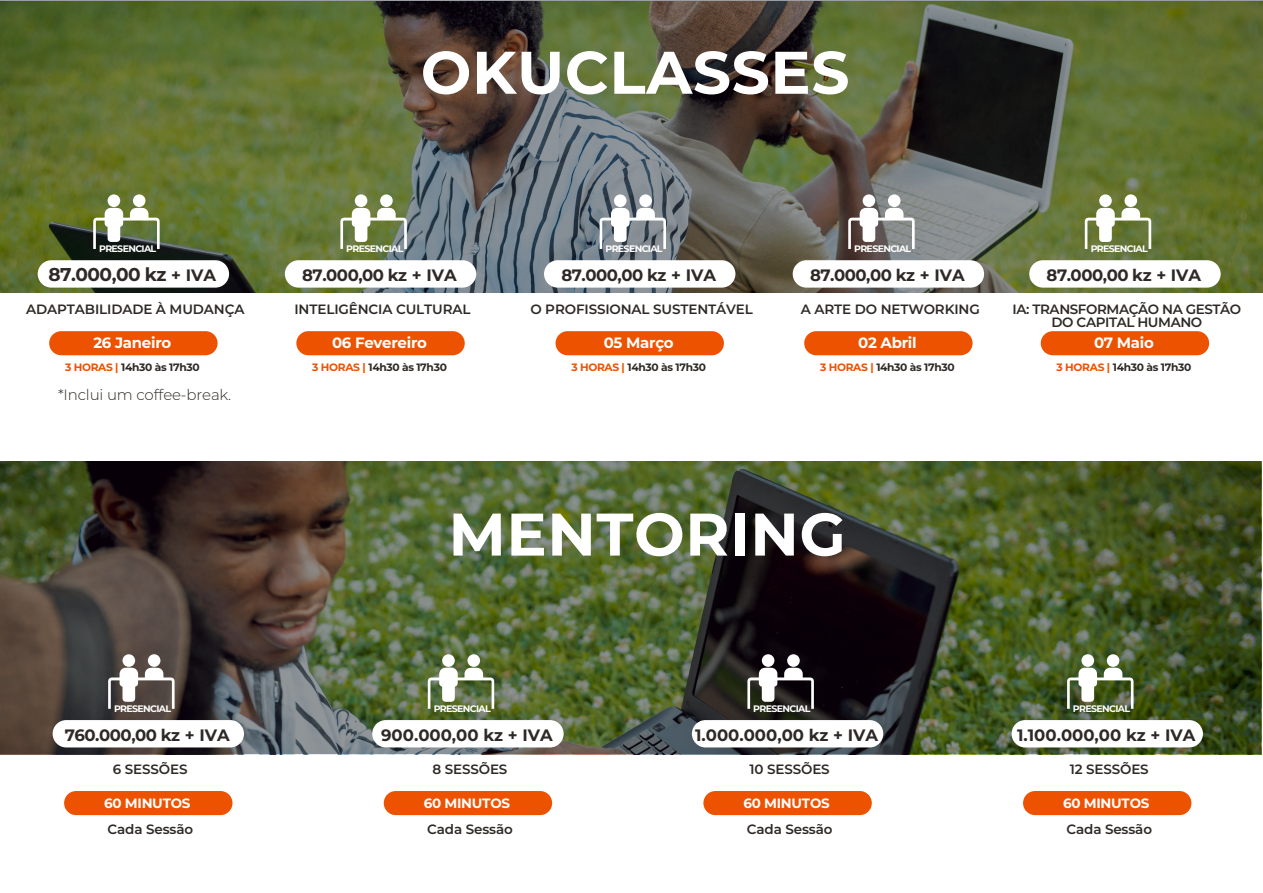
<style>
.page{position:relative;width:1263px;height:893px;background:#fff}
.page>*{position:absolute;margin:0;border:0;box-sizing:border-box;transform-origin:0 0}
.t1{font:700 60px "Montserrat";letter-spacing:.01em;color:#fff}
.t2{font:700 18.6px "Montserrat";letter-spacing:-.03em;color:#2e2926}
.t3{font:700 16.5px "Montserrat";letter-spacing:-.03em;color:#2e2926}
.t4{font:700 16.5px "Montserrat";color:#2e2926}
.t5{font:700 15px "Montserrat";letter-spacing:-.02em;color:#fff}
.t6{font:300 15px "Montserrat";letter-spacing:-.01em;color:#2e2926}
.t7{font:600 13.5px "Montserrat";letter-spacing:-.01em;color:#2e2926}
.t8{font:600 13.5px/13.5px "Montserrat";letter-spacing:-.03em;color:#2e2926;text-align:center}
.t9{font:700 13.5px "Montserrat";letter-spacing:-.02em;color:#fff}
.t10{font:700 10.65px "Montserrat";letter-spacing:-.03em;color:#2e2926}
.t11{font:700 9.45px "Montserrat";letter-spacing:-.07em;color:#fff}
.s1{font-size:16.5px}
.s2{color:#ed5200}
</style>
<div class="page">
<svg style="left:0;top:0;width:1263px;height:293px;background:#5b6340"></svg>
<div style="left:38px;top:260px;width:191px;height:28px;background:#fff;border-radius:14px"></div>
<div style="left:49px;top:331px;width:169px;height:24px;background:#ed5200;border-radius:12px"></div>
<div style="left:133px;top:194px;width:13px;height:13px;background:#fff;border-radius:50%"></div>
<div style="left:108px;top:194px;width:12px;height:13px;background:#fff;border-radius:50%"></div>
<svg style="left:93px;top:208px;width:67px;height:41px"></svg>
<div style="left:285px;top:260px;width:191px;height:28px;background:#fff;border-radius:14px"></div>
<div style="left:296px;top:331px;width:169px;height:24px;background:#ed5200;border-radius:12px"></div>
<div style="left:380px;top:194px;width:13px;height:13px;background:#fff;border-radius:50%"></div>
<div style="left:355px;top:194px;width:12px;height:13px;background:#fff;border-radius:50%"></div>
<svg style="left:340px;top:208px;width:67px;height:41px"></svg>
<div style="left:544px;top:260px;width:191px;height:28px;background:#fff;border-radius:14px"></div>
<div style="left:555px;top:331px;width:169px;height:24px;background:#ed5200;border-radius:12px"></div>
<div style="left:639px;top:194px;width:13px;height:13px;background:#fff;border-radius:50%"></div>
<div style="left:614px;top:194px;width:12px;height:13px;background:#fff;border-radius:50%"></div>
<svg style="left:599px;top:208px;width:67px;height:41px"></svg>
<div style="left:793px;top:260px;width:191px;height:28px;background:#fff;border-radius:14px"></div>
<div style="left:804px;top:331px;width:168px;height:24px;background:#ed5200;border-radius:12px"></div>
<div style="left:888px;top:194px;width:12px;height:13px;background:#fff;border-radius:50%"></div>
<div style="left:863px;top:194px;width:12px;height:13px;background:#fff;border-radius:50%"></div>
<svg style="left:848px;top:208px;width:67px;height:41px"></svg>
<div style="left:1029px;top:260px;width:192px;height:28px;background:#fff;border-radius:14px"></div>
<div style="left:1041px;top:331px;width:168px;height:24px;background:#ed5200;border-radius:12px"></div>
<div style="left:1124px;top:194px;width:13px;height:13px;background:#fff;border-radius:50%"></div>
<div style="left:1099px;top:194px;width:13px;height:13px;background:#fff;border-radius:50%"></div>
<svg style="left:1085px;top:208px;width:66px;height:41px"></svg>
<img style="left:0;top:461px;width:1261px;height:293px">
<div style="left:53px;top:720px;width:191px;height:27px;background:#fff;border-radius:14px"></div>
<div style="left:64px;top:791px;width:168px;height:24px;background:#ed5200;border-radius:12px"></div>
<div style="left:148px;top:654px;width:12px;height:13px;background:#fff;border-radius:50%"></div>
<div style="left:123px;top:654px;width:12px;height:13px;background:#fff;border-radius:50%"></div>
<svg style="left:108px;top:668px;width:67px;height:41px"></svg>
<div style="left:372px;top:720px;width:192px;height:27px;background:#fff;border-radius:14px"></div>
<div style="left:384px;top:791px;width:168px;height:24px;background:#ed5200;border-radius:12px"></div>
<div style="left:467px;top:654px;width:13px;height:13px;background:#fff;border-radius:50%"></div>
<div style="left:442px;top:654px;width:13px;height:13px;background:#fff;border-radius:50%"></div>
<svg style="left:428px;top:668px;width:66px;height:41px"></svg>
<div style="left:692px;top:720px;width:191px;height:27px;background:#fff;border-radius:14px"></div>
<div style="left:703px;top:791px;width:169px;height:24px;background:#ed5200;border-radius:12px"></div>
<div style="left:787px;top:654px;width:13px;height:13px;background:#fff;border-radius:50%"></div>
<div style="left:762px;top:654px;width:12px;height:13px;background:#fff;border-radius:50%"></div>
<svg style="left:747px;top:668px;width:67px;height:41px"></svg>
<div style="left:1011px;top:720px;width:192px;height:27px;background:#fff;border-radius:14px"></div>
<div style="left:1023px;top:791px;width:168px;height:24px;background:#ed5200;border-radius:12px"></div>
<div style="left:1107px;top:654px;width:12px;height:13px;background:#fff;border-radius:50%"></div>
<div style="left:1081px;top:654px;width:13px;height:13px;background:#fff;border-radius:50%"></div>
<svg style="left:1067px;top:668px;width:66px;height:41px"></svg>
<h1 class="t1" style="left:421px;top:29px;width:430px">OKUCLASSES</h1>
<p class="t11" style="left:99px;top:242px;width:59px">PRESENCIAL</p>
<p class="t11" style="left:346px;top:242px;width:59px">PRESENCIAL</p>
<p class="t11" style="left:605px;top:242px;width:59px">PRESENCIAL</p>
<p class="t11" style="left:854px;top:242px;width:59px">PRESENCIAL</p>
<p class="t11" style="left:1091px;top:242px;width:59px">PRESENCIAL</p>
<h2 class="t2" style="left:49px;top:261px;width:169px">87.000,00 kz <span class="s1">+ IVA</span></h2>
<p class="t3" style="left:302px;top:263px;width:156px">87.000,00 kz + IVA</p>
<p class="t3" style="left:561px;top:263px;width:156px">87.000,00 kz + IVA</p>
<p class="t3" style="left:810px;top:263px;width:156px">87.000,00 kz + IVA</p>
<p class="t3" style="left:1047px;top:263px;width:156px">87.000,00 kz + IVA</p>
<p class="t7" style="left:26px;top:300px;width:220px">ADAPTABILIDADE À MUDANÇA</p>
<p class="t7" style="left:294px;top:300px;width:178px">INTELIGÊNCIA CULTURAL</p>
<p class="t7" style="left:530px;top:300px;width:224px">O PROFISSIONAL SUSTENTÁVEL</p>
<p class="t7" style="left:801px;top:300px;width:180px">A ARTE DO NETWORKING</p>
<p class="t8" style="left:1012px;top:302px;width:230px">IA: TRANSFORMAÇÃO NA GESTÃO<br>DO CAPITAL HUMANO</p>
<p class="t5" style="left:93px;top:332px;width:79px">26 Janeiro</p>
<p class="t10" style="left:65px;top:359px;width:136px"><span class="s2">3 HORAS |</span> 14h30 às 17h30</p>
<p class="t5" style="left:332px;top:332px;width:96px">06 Fevereiro</p>
<p class="t10" style="left:312px;top:359px;width:136px"><span class="s2">3 HORAS |</span> 14h30 às 17h30</p>
<p class="t5" style="left:604px;top:332px;width:71px">05 Março</p>
<p class="t10" style="left:571px;top:359px;width:136px"><span class="s2">3 HORAS |</span> 14h30 às 17h30</p>
<p class="t5" style="left:858px;top:332px;width:60px">02 Abril</p>
<p class="t10" style="left:820px;top:359px;width:136px"><span class="s2">3 HORAS |</span> 14h30 às 17h30</p>
<p class="t5" style="left:1094px;top:332px;width:61px">07 Maio</p>
<p class="t10" style="left:1056px;top:359px;width:136px"><span class="s2">3 HORAS |</span> 14h30 às 17h30</p>
<p class="t6" style="left:58px;top:385px;width:175px">*Inclui um coffee-break.</p>
<h1 class="t1" style="left:448px;top:491px;width:399px">MENTORING</h1>
<p class="t11" style="left:114px;top:702px;width:59px">PRESENCIAL</p>
<p class="t11" style="left:434px;top:702px;width:59px">PRESENCIAL</p>
<p class="t11" style="left:753px;top:702px;width:59px">PRESENCIAL</p>
<p class="t11" style="left:1073px;top:702px;width:59px">PRESENCIAL</p>
<p class="t3" style="left:65px;top:723px;width:166px">760.000,00 kz + IVA</p>
<p class="t4" style="left:381px;top:723px;width:173px">900.000,00 kz + IVA</p>
<p class="t4" style="left:695px;top:723px;width:185px">1.000.000,00 kz + IVA</p>
<p class="t4" style="left:1017px;top:723px;width:180px">1.100.000,00 kz + IVA</p>
<p class="t7" style="left:113px;top:759px;width:76px">6 SESSÕES</p>
<p class="t7" style="left:432px;top:759px;width:76px">8 SESSÕES</p>
<p class="t7" style="left:749px;top:759px;width:82px">10 SESSÕES</p>
<p class="t7" style="left:1070px;top:759px;width:81px">12 SESSÕES</p>
<p class="t9" style="left:104px;top:793px;width:88px">60 MINUTOS</p>
<p class="t9" style="left:424px;top:793px;width:88px">60 MINUTOS</p>
<p class="t9" style="left:743px;top:793px;width:88px">60 MINUTOS</p>
<p class="t9" style="left:1063px;top:793px;width:88px">60 MINUTOS</p>
<p class="t7" style="left:107px;top:820px;width:87px">Cada Sessão</p>
<p class="t7" style="left:427px;top:820px;width:87px">Cada Sessão</p>
<p class="t7" style="left:747px;top:820px;width:87px">Cada Sessão</p>
<p class="t7" style="left:1066px;top:820px;width:87px">Cada Sessão</p>
</div>
